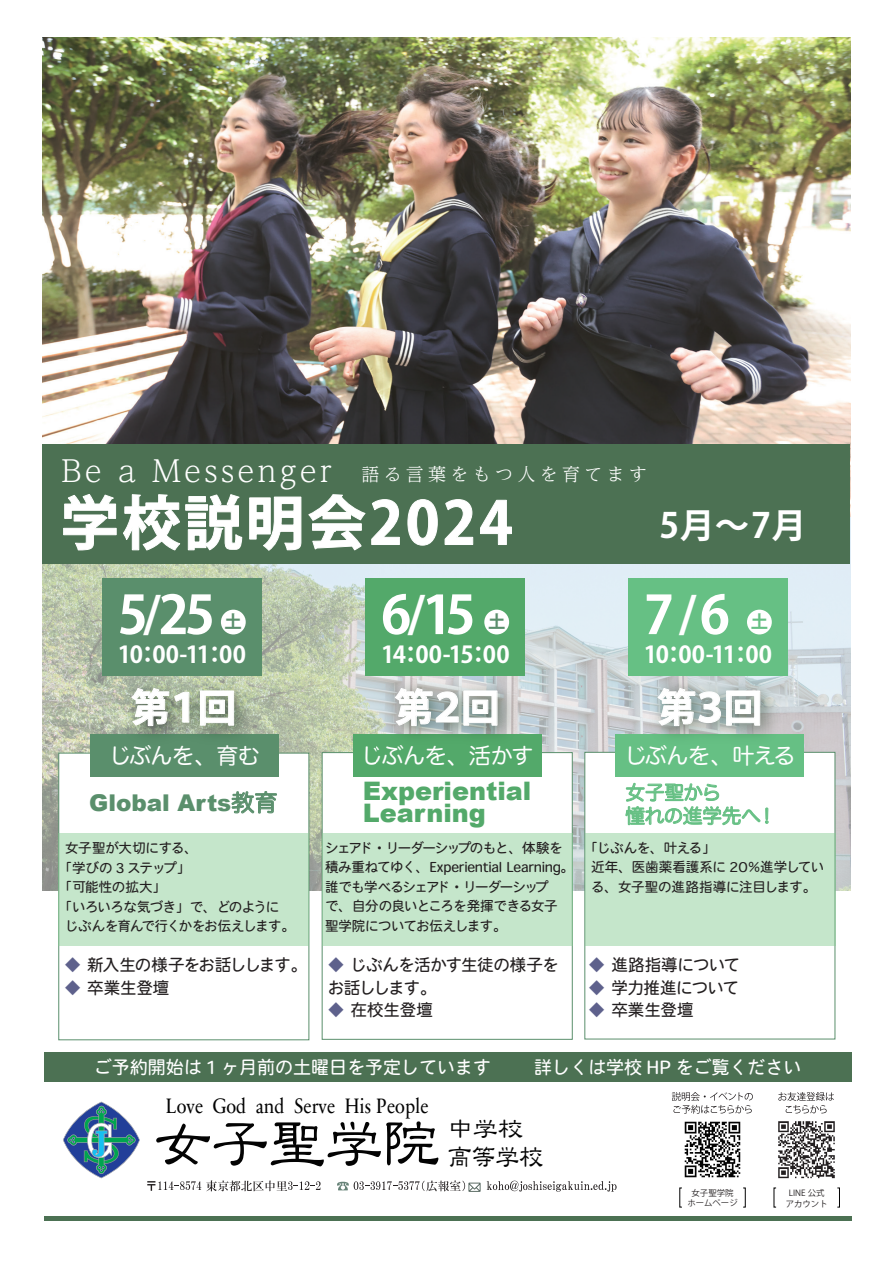
<style>
.page{position:relative;width:893px;height:1263px;background:#fff}
.page>*{position:absolute;margin:0;border:0;box-sizing:border-box;transform-origin:0 0}
.t1{font:62.85px "DF Lei Sho SB MP RKSJ H";letter-spacing:-.055em;color:#030303;scale:.96 1}
.t2{font:700 58.5px "Koz Go Pro";letter-spacing:.055em;color:#fff}
.t3{font:700 52.5px "Koz Go Pro";color:#fff}
.t4{font:700 39px "Koz Go Pro";letter-spacing:-.15em;color:#fff}
.t5{font:700 34.5px "Koz Go Pro";color:#fff}
.t6{font:25.95px "DF Lei Sho SB MP RKSJ H";color:#030303}
.t7{font:900 25.5px/22.5px "Arial";color:#53a96a}
.t8{font:700 23.25px "Koz Go Pro";letter-spacing:-.025em;color:#fff}
.t9{font:900 23.1px "Arial";color:#5a8f6c}
.t10{font:22.05px "Hira Maru Pro W4";letter-spacing:-.025em;color:#fff}
.t11{font:21px "Sabon Next LT";letter-spacing:.005em;color:#030303;scale:.87 1}
.t12{font:19.5px/23.4px "Hira Maru Pro W4";letter-spacing:-.005em;color:#66c084}
.t13{font:18px "Heisei Maru Go Std W4";color:#fff}
.t14{font:300 18px "UD Reimin Pr 6 N";letter-spacing:.24em;color:#fff}
.t15{font:700 17.4px "Koz Go Pro";color:#5a8f6c}
.t16{font:700 17.4px "Koz Go Pro";color:#66c084}
.t17{font:16.5px "Heisei Maru Go Std W4";letter-spacing:-.02em;color:#231f20}
.t18{font:16.5px/22.5px "Heisei Maru Go Std W4";letter-spacing:-.045em;color:#231f20}
.t19{font:16.5px "Heisei Maru Go Std W4";letter-spacing:-.06em;color:#231f20}
.t20{font:13.5px/19.5px "Heisei Maru Go Std W4";letter-spacing:-.035em;color:#231f20}
.t21{font:13.5px "Heisei Maru Go Std W4";letter-spacing:-.06em;color:#231f20}
.t22{font:8.4px/10.5px "Koz Go Pr 6 N";color:#231f20;text-align:center}
.s1{font-size:30px}
.s2{font-size:48.9px}
.s3{font-family:"Hira Maru Pro W4";font-weight:400}
.s4{color:#5e618c}
.s5{font-size:28.35px}
</style>
<div class="page">
<img style="left:43px;top:564px;width:807px;height:327px">
<img style="left:43px;top:38px;width:807px;height:406px">
<div style="left:42px;top:444px;width:808px;height:120px;background:#4c7153"></div>
<svg style="left:63px;top:494px;width:54px;height:57px"></svg>
<svg style="left:123px;top:494px;width:120px;height:57px"></svg>
<svg style="left:249px;top:494px;width:151px;height:57px"></svg>
<svg style="left:407px;top:499px;width:31px;height:47px"></svg>
<svg style="left:444px;top:499px;width:29px;height:46px"></svg>
<svg style="left:480px;top:499px;width:32px;height:46px"></svg>
<div style="left:584px;top:752px;width:251px;height:287px;background:#fff;border:1px solid #5a8f6c"></div>
<div style="left:616px;top:734px;width:188px;height:42px;background:#66c084"></div>
<svg style="left:625px;top:776px;width:143px;height:50px"></svg>
<img style="left:638px;top:669px;width:152px;height:67px">
<svg style="left:657px;top:688px;width:103px;height:38px;background:#aeb9b6"></svg>
<div style="left:628px;top:579px;width:160px;height:97px;background:#66c084"></div>
<div style="left:747px;top:610px;width:25px;height:24px;background:#fff;border-radius:50%"></div>
<hr style="left:44px;top:1216px;width:808px;height:4px;background:#4c7153">
<div style="left:44px;top:1052px;width:808px;height:30px;background:#4c7153"></div>
<svg style="left:147px;top:1180px;width:174px;height:11px"></svg>
<svg style="left:487px;top:1181px;width:130px;height:11px"></svg>
<svg style="left:337px;top:1180px;width:144px;height:12px"></svg>
<svg style="left:672px;top:1092px;width:81px;height:22px"></svg>
<div style="left:743px;top:1187px;width:3px;height:20px;border:1px solid #000"></div>
<img style="left:778px;top:1121px;width:57px;height:58px">
<svg style="left:778px;top:1092px;width:56px;height:21px"></svg>
<div style="left:837px;top:1187px;width:3px;height:20px;border:1px solid #000"></div>
<img style="left:684px;top:1121px;width:57px;height:57px">
<svg style="left:63px;top:1101px;width:77px;height:77px"></svg>
<div style="left:585px;top:833px;width:250px;height:113px;background:#c5e6cb"></div>
<div style="left:58px;top:753px;width:251px;height:287px;background:#fff;border:1px solid #5a8f6c"></div>
<div style="left:90px;top:734px;width:188px;height:42px;background:#5a8f6c"></div>
<svg style="left:231px;top:791px;width:46px;height:23px"></svg>
<img style="left:112px;top:669px;width:152px;height:66px">
<svg style="left:131px;top:688px;width:58px;height:38px;background:#a1ad9a"></svg>
<svg style="left:200px;top:690px;width:34px;height:36px"></svg>
<div style="left:102px;top:579px;width:160px;height:97px;background:#5a8f6c"></div>
<div style="left:221px;top:610px;width:25px;height:24px;background:#fff;border-radius:50%"></div>
<div style="left:59px;top:833px;width:250px;height:113px;background:#c5e6cb"></div>
<div style="left:322px;top:752px;width:251px;height:288px;background:#fff;border:1px solid #5a8f6c"></div>
<div style="left:353px;top:734px;width:189px;height:42px;background:#53a96a"></div>
<img style="left:376px;top:669px;width:151px;height:67px">
<svg style="left:394px;top:688px;width:103px;height:38px;background:#adb7b4"></svg>
<div style="left:365px;top:579px;width:160px;height:97px;background:#53a96a"></div>
<div style="left:484px;top:610px;width:25px;height:24px;background:#fff;border-radius:50%"></div>
<div style="left:322px;top:833px;width:250px;height:113px;background:#c5e6cb"></div>
<h3 class="t14" style="left:61px;top:460px;width:587px"><span class="s1">Be a Messenger</span> 語る言葉をもつ人を育てます</h3>
<h2 class="t2" style="left:61px;top:485px;width:454px">学校説明会2024</h2>
<h3 class="t5" style="left:660px;top:504px;width:148px">5月～7月</h3>
<h3 class="t3" style="left:118px;top:581px;width:99px">5<span class="s2">/</span>25</h3>
<p class="t15" style="left:225px;top:611px;width:19px">土</p>
<h3 class="t8" style="left:118px;top:639px;width:130px">10：00-11：00</h3>
<h3 class="t4" style="left:131px;top:682px;width:107px">第１回</h3>
<h3 class="t10" style="left:108px;top:737px;width:153px">じぶんを、育む</h3>
<h3 class="t9" style="left:89px;top:786px;width:190px">Global Arts<span class="s3">教育</span></h3>
<p class="t20" style="left:65px;top:839px;width:134px">女子聖が大切にする、</p>
<p class="t20" style="left:59px;top:858px;width:134px">「学びの 3 ステップ」</p>
<p class="t20" style="left:59px;top:878px;width:109px">「可能性の拡大」</p>
<p class="t20" style="left:59px;top:897px;width:222px">「いろいろな気づき」で、どのように</p>
<p class="t21" style="left:65px;top:917px;width:231px">じぶんを育んで行くかをお伝えします。</p>
<p class="t19" style="left:64px;top:954px;width:245px"><span class="s4">◆</span> 新入生の様子をお話しします。</p>
<p class="t17" style="left:64px;top:976px;width:107px"><span class="s4">◆</span> 卒業生登壇</p>
<h3 class="t3" style="left:381px;top:581px;width:96px">6<span class="s2">/</span>15</h3>
<p class="t15" style="left:488px;top:611px;width:19px">土</p>
<h3 class="t8" style="left:381px;top:639px;width:130px">14：00-15：00</h3>
<h3 class="t4" style="left:395px;top:682px;width:107px">第２回</h3>
<h3 class="t10" style="left:361px;top:737px;width:174px">じぶんを、活かす</h3>
<h3 class="t7" style="left:363px;top:778px;width:170px">Experiential<br>Learning</h3>
<h3 class="t3" style="left:644px;top:581px;width:87px">7<span class="s2">/</span> 6</h3>
<p class="t16" style="left:751px;top:611px;width:19px">土</p>
<h3 class="t8" style="left:644px;top:639px;width:130px">10：00-11：00</h3>
<h3 class="t4" style="left:657px;top:682px;width:107px">第３回</h3>
<h3 class="t10" style="left:624px;top:737px;width:173px">じぶんを、叶える</h3>
<h3 class="t12" style="left:625px;top:779px;width:153px">女子聖から<br>憧れの進学先へ！</h3>
<p class="t20" style="left:325px;top:838px;width:251px">シェアド・リーダーシップのもと、体験を積み重ねてゆく、Experiential Learning。誰でも学べるシェアド・リーダーシップ<br>で、自分の良いところを発揮できる女子聖学院についてお伝えします。</p>
<p class="t20" style="left:591px;top:838px;width:235px;text-indent:-7px">「じぶんを、叶える」<br>近年、医歯薬看護系に 20％進学している、女子聖の進路指導に注目します。</p>
<p class="t17" style="left:589px;top:954px;width:153px"><span class="s4">◆</span> 進路指導について</p>
<p class="t17" style="left:589px;top:976px;width:152px"><span class="s4">◆</span> 学力推進について</p>
<p class="t17" style="left:589px;top:999px;width:107px"><span class="s4">◆</span> 卒業生登壇</p>
<p class="t18" style="left:328px;top:954px;width:232px"><span class="s4">◆</span> じぶんを活かす生徒の様子をお話しします。</p>
<p class="t17" style="left:328px;top:999px;width:107px"><span class="s4">◆</span> 在校生登壇</p>
<h3 class="t13" style="left:94px;top:1055px;width:709px">ご予約開始は 1 ヶ月前の土曜日を予定しています　 　詳しくは学校 HP をご覧ください</h3>
<h3 class="t11" style="left:166px;top:1090px;width:304px">Love God and Serve His People</h3>
<h3 class="t6" style="left:447px;top:1116px;width:78px">中学校</h3>
<h1 class="t1" style="left:153px;top:1112px;width:409px">女子聖学院<span class="s5">高等学校</span></h1>
<p class="t22" style="left:687px;top:1188px;width:52px">女子聖学院ホームページ</p>
<p class="t22" style="left:786px;top:1188px;width:44px">LINE 公式アカウント</p>
</div>
